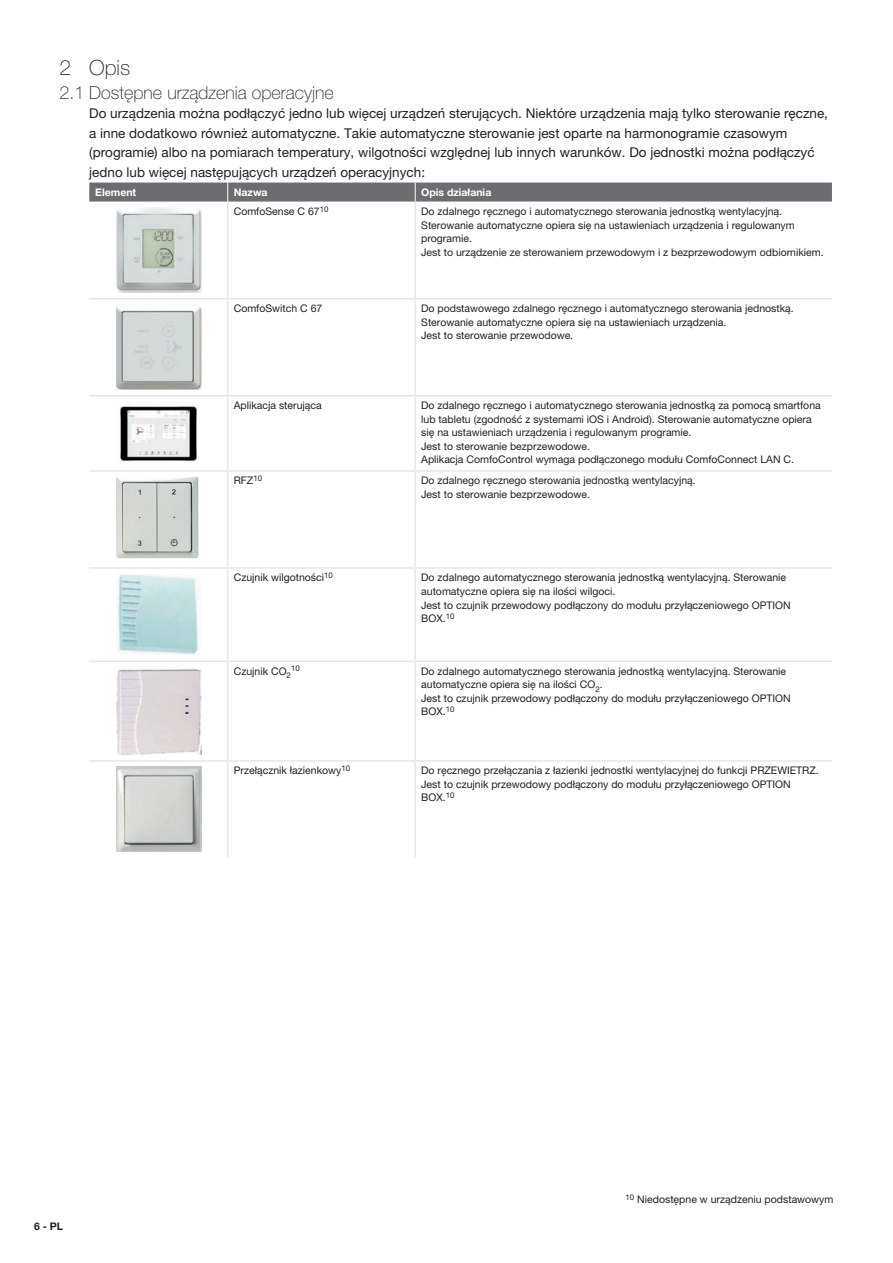
<style>
.page{position:relative;width:893px;height:1263px;background:#fff}
.page>*{position:absolute;margin:0;border:0;box-sizing:border-box;transform-origin:0 0}
.t1{font:100 21px "Helvetica Neue LT Pro";color:#231f20}
.t2{font:100 18px "Helvetica Neue LT Pro";color:#231f20}
.t3{font:13.5px/19.5px "Helvetica Neue LT Pro";color:#231f20}
.t4{font:10.5px/13.5px "Helvetica Neue LT Pro";color:#231f20}
.t5{font:700 10.5px "Helvetica Neue LT Pro";color:#fff}
.t6{font:700 10.5px "Helvetica Neue LT Pro";color:#231f20}
.t7{font:7.8px "Helvetica Neue LT Pro";color:#231f20}
</style>
<div class="page">
<svg style="left:90px;top:203px;width:742px;height:655px"></svg>
<div style="left:89px;top:183px;width:743px;height:19px;background:#6c6d70"></div>
<hr style="left:227px;top:202px;width:1px;height:96px;background:#e6e7e9">
<hr style="left:414px;top:202px;width:2px;height:96px;background:#e6e7e9">
<hr style="left:89px;top:298px;width:139px;height:1px;background:#e6e7e9">
<hr style="left:228px;top:298px;width:187px;height:1px;background:#e6e7e9">
<hr style="left:227px;top:299px;width:1px;height:96px;background:#e6e7e9">
<hr style="left:415px;top:298px;width:417px;height:1px;background:#e6e7e9">
<hr style="left:414px;top:299px;width:2px;height:96px;background:#e6e7e9">
<hr style="left:89px;top:395px;width:139px;height:1px;background:#e6e7e9">
<hr style="left:228px;top:395px;width:187px;height:1px;background:#e6e7e9">
<hr style="left:227px;top:396px;width:1px;height:74px;background:#e6e7e9">
<hr style="left:415px;top:395px;width:417px;height:1px;background:#e6e7e9">
<hr style="left:414px;top:396px;width:2px;height:74px;background:#e6e7e9">
<hr style="left:89px;top:470px;width:139px;height:2px;background:#e6e7e9">
<hr style="left:228px;top:470px;width:187px;height:2px;background:#e6e7e9">
<hr style="left:227px;top:472px;width:1px;height:95px;background:#e6e7e9">
<hr style="left:415px;top:470px;width:417px;height:2px;background:#e6e7e9">
<hr style="left:414px;top:472px;width:2px;height:95px;background:#e6e7e9">
<hr style="left:89px;top:567px;width:139px;height:2px;background:#e6e7e9">
<hr style="left:228px;top:567px;width:187px;height:2px;background:#e6e7e9">
<hr style="left:227px;top:569px;width:1px;height:92px;background:#e6e7e9">
<hr style="left:415px;top:567px;width:417px;height:2px;background:#e6e7e9">
<hr style="left:414px;top:569px;width:2px;height:92px;background:#e6e7e9">
<hr style="left:89px;top:661px;width:139px;height:1px;background:#e6e7e9">
<hr style="left:228px;top:661px;width:187px;height:1px;background:#e6e7e9">
<hr style="left:227px;top:662px;width:1px;height:98px;background:#e6e7e9">
<hr style="left:415px;top:661px;width:417px;height:1px;background:#e6e7e9">
<hr style="left:414px;top:662px;width:2px;height:98px;background:#e6e7e9">
<hr style="left:89px;top:760px;width:139px;height:2px;background:#e6e7e9">
<hr style="left:228px;top:760px;width:187px;height:2px;background:#e6e7e9">
<hr style="left:227px;top:762px;width:1px;height:96px;background:#e6e7e9">
<hr style="left:415px;top:760px;width:417px;height:2px;background:#e6e7e9">
<hr style="left:414px;top:762px;width:2px;height:96px;background:#e6e7e9">
<img style="left:116px;top:208px;width:85px;height:85px">
<img style="left:116px;top:305px;width:85px;height:85px">
<img style="left:116px;top:402px;width:85px;height:63px">
<img style="left:116px;top:477px;width:83px;height:81px">
<img style="left:116px;top:574px;width:85px;height:81px">
<img style="left:116px;top:667px;width:85px;height:88px">
<img style="left:116px;top:767px;width:85px;height:85px">
<h1 class="t1" style="left:60px;top:55px;width:72px">2 Opis</h1>
<h2 class="t2" style="left:60px;top:82px;width:276px">2.1 Dostępne urządzenia operacyjne</h2>
<p class="t3" style="left:89px;top:103px;width:740px">Do urządzenia można podłączyć jedno lub więcej urządzeń sterujących. Niektóre urządzenia mają tylko sterowanie ręczne, a inne dodatkowo również automatyczne. Takie automatyczne sterowanie jest oparte na harmonogramie czasowym (programie) albo na pomiarach temperatury, wilgotności względnej lub innych warunków. Do jednostki można podłączyć jedno lub więcej następujących urządzeń operacyjnych:</p>
<p class="t5" style="left:95px;top:186px;width:43px">Element</p>
<p class="t5" style="left:234px;top:186px;width:35px">Nazwa</p>
<p class="t5" style="left:421px;top:186px;width:72px">Opis działania</p>
<p class="t4" style="left:234px;top:205px;width:96px">ComfoSense C 67<sup>10</sup></p>
<p class="t4" style="left:421px;top:205px;width:404px">Do zdalnego ręcznego i automatycznego sterowania jednostką wentylacyjną.<br>Sterowanie automatyczne opiera się na ustawieniach urządzenia i regulowanym programie.<br>Jest to urządzenie ze sterowaniem przewodowym i z bezprzewodowym odbiornikiem.</p>
<p class="t4" style="left:234px;top:302px;width:90px">ComfoSwitch C 67</p>
<p class="t4" style="left:421px;top:302px;width:374px">Do podstawowego zdalnego ręcznego i automatycznego sterowania jednostką.<br>Sterowanie automatyczne opiera się na ustawieniach urządzenia.<br>Jest to sterowanie przewodowe.</p>
<p class="t4" style="left:234px;top:399px;width:90px">Aplikacja sterująca</p>
<p class="t4" style="left:421px;top:399px;width:401px">Do zdalnego ręcznego i automatycznego sterowania jednostką za pomocą smartfona lub tabletu (zgodność z systemami iOS i Android). Sterowanie automatyczne opiera się na ustawieniach urządzenia i regulowanym programie.<br>Jest to sterowanie bezprzewodowe.<br>Aplikacja ComfoControl wymaga podłączonego modułu ComfoConnect LAN C.</p>
<p class="t4" style="left:234px;top:474px;width:30px">RFZ<sup>10</sup></p>
<p class="t4" style="left:421px;top:474px;width:276px">Do zdalnego ręcznego sterowania jednostką wentylacyjną.<br>Jest to sterowanie bezprzewodowe.</p>
<p class="t4" style="left:234px;top:571px;width:101px">Czujnik wilgotności<sup>10</sup></p>
<p class="t4" style="left:421px;top:571px;width:371px">Do zdalnego automatycznego sterowania jednostką wentylacyjną. Sterowanie automatyczne opiera się na ilości wilgoci.<br>Jest to czujnik przewodowy podłączony do modułu przyłączeniowego OPTION BOX.<sup>10</sup></p>
<p class="t4" style="left:234px;top:664px;width:59px">Czujnik CO<sub>2</sub></p>
<p class="t7" style="left:291px;top:664px;width:10px">10</p>
<p class="t4" style="left:421px;top:664px;width:371px">Do zdalnego automatycznego sterowania jednostką wentylacyjną. Sterowanie automatyczne opiera się na ilości CO<sub>2</sub>.<br>Jest to czujnik przewodowy podłączony do modułu przyłączeniowego OPTION BOX.<sup>10</sup></p>
<p class="t4" style="left:234px;top:764px;width:118px">Przełącznik łazienkowy<sup>10</sup></p>
<p class="t4" style="left:421px;top:764px;width:399px">Do ręcznego przełączania z łazienki jednostki wentylacyjnej do funkcji PRZEWIETRZ.<br>Jest to czujnik przewodowy podłączony do modułu przyłączeniowego OPTION<br>BOX.<sup>10</sup></p>
<p class="t6" style="left:34px;top:1220px;width:31px">6 - PL</p>
<p class="t4" style="left:626px;top:1193px;width:209px"><sup>10</sup> Niedostępne w urządzeniu podstawowym</p>
</div>
